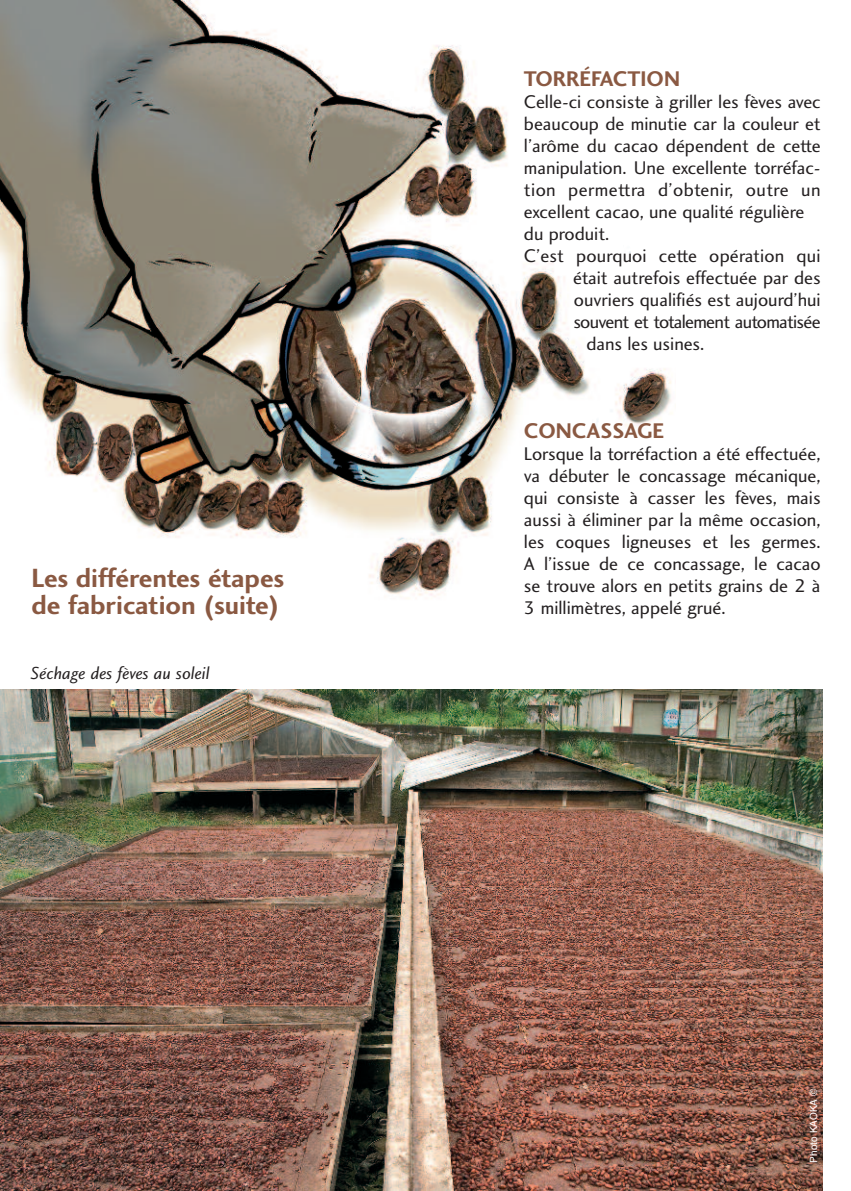
<style>
.page{position:relative;width:851px;height:1191px;background:#fff}
.page>*{position:absolute;margin:0;border:0;box-sizing:border-box;transform-origin:0 0}
.t1{font:27.4px/27.4px "Charlotte Sans Bold Plain";color:#8a5942}
.t2{font:22px "Charlotte Sans Bold Plain";color:#8a5942}
.t3{font:19px/22px "Charlotte Sans Book Plain";color:#231f20;text-align:justify}
.t4{font:19px "Charlotte Sans Book Plain";letter-spacing:.025em;color:#231f20}
.t5{font:19px "Charlotte Sans Book Plain";letter-spacing:-.035em;color:#231f20}
.t6{font:18px "Charlotte Sans Book Italic Plain";color:#231f20}
.t7{font:10px "Helvetica";color:#fff}
</style>
<div class="page">
<img style="left:0;top:0;width:671px;height:599px">
<img style="left:0;top:689px;width:822px;height:502px">
<h1 class="t1" style="left:31px;top:566px;width:254px">Les différentes étapes de fabrication (suite)</h1>
<p class="t6" style="left:30px;top:666px;width:181px">Séchage des fèves au soleil</p>
<p class="t2" style="left:524px;top:70px;width:157px">TORRÉFACTION</p>
<p class="t3" style="left:524px;top:92px;width:298px">Celle-ci consiste à griller les fèves avec</p>
<p class="t3" style="left:524px;top:114px;width:298px">beaucoup de minutie car la couleur et</p>
<p class="t3" style="left:524px;top:136px;width:298px">l’arôme du cacao dépendent de cette</p>
<p class="t3" style="left:524px;top:158px;width:298px">manipulation. Une excellente torréfac-</p>
<p class="t4" style="left:524px;top:182px;width:298px">tion permettra d’obtenir, outre un</p>
<p class="t3" style="left:524px;top:202px;width:282px">excellent cacao, une qualité régulière</p>
<p class="t3" style="left:524px;top:224px;width:87px">du produit.</p>
<p class="t3" style="left:524px;top:246px;width:298px">C’est pourquoi cette opération qui</p>
<p class="t3" style="left:573px;top:268px;width:249px">était autrefois effectuée par des</p>
<p class="t3" style="left:574px;top:290px;width:248px">ouvriers qualifiés est aujourd’hui</p>
<p class="t5" style="left:573px;top:314px;width:249px">souvent et totalement automatisée</p>
<p class="t3" style="left:586px;top:334px;width:119px">dans les usines.</p>
<p class="t2" style="left:524px;top:422px;width:141px">CONCASSAGE</p>
<p class="t3" style="left:524px;top:444px;width:298px">Lorsque la torréfaction a été effectuée, va débuter le concassage mécanique, qui consiste à casser les fèves, mais aussi à éliminer par la même occasion, les coques ligneuses et les germes.<br>A l’issue de ce concassage, le cacao se trouve alors en petits grains de 2 à 3 millimètres, appelé grué.</p>
<p class="t7" style="left:809px;top:1162px;width:75px;rotate:-90deg">Photo KAOKA ©</p>
</div>
